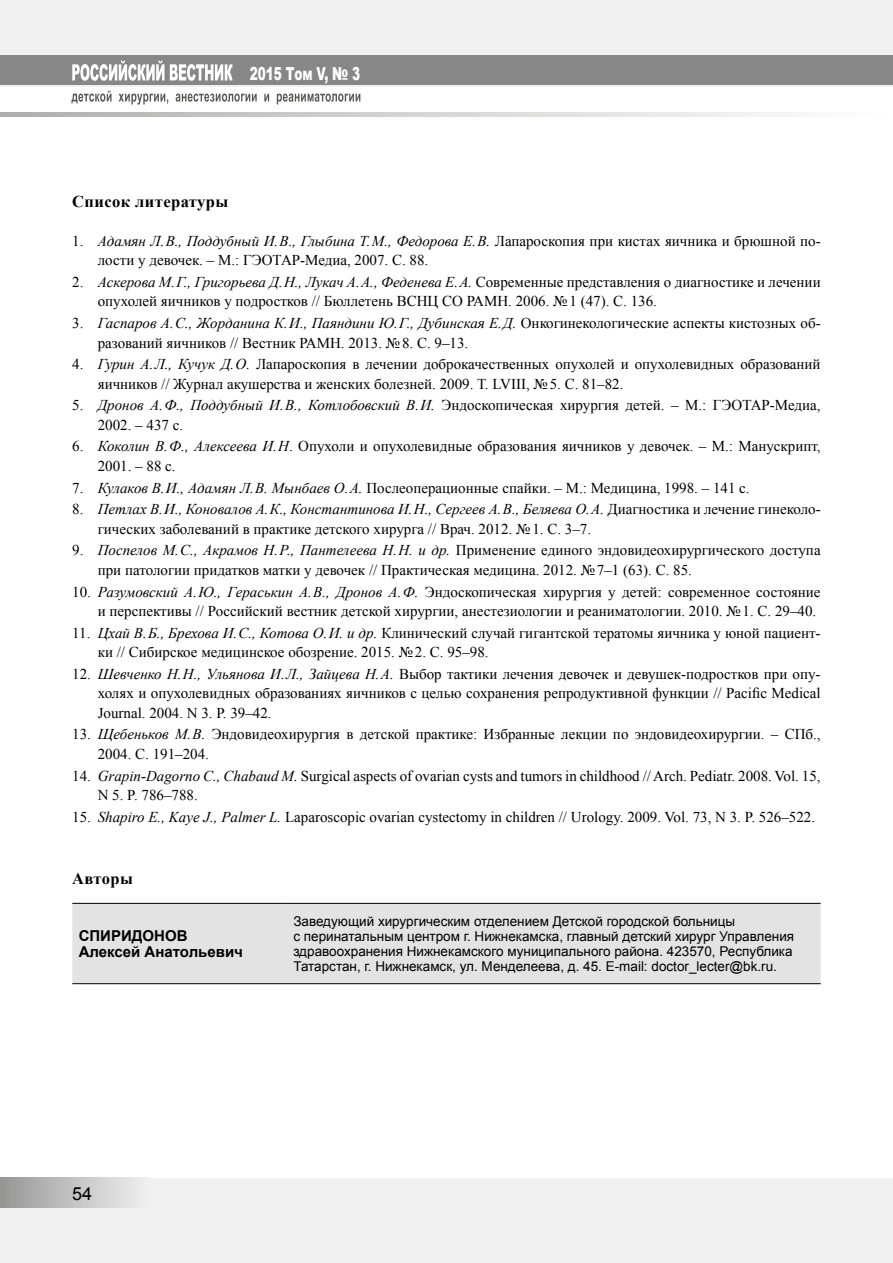
<style>
.page{position:relative;width:893px;height:1263px;background:#fff}
.page>*{position:absolute;margin:0;border:0;box-sizing:border-box;transform-origin:0 0}
.t1{font:900 18px "Arial";letter-spacing:-.005em;color:#fff;scale:.67 1}
.t2{font:18px "Arial";color:#000}
.t3{font:700 16.5px "Times New Roman";letter-spacing:.025em;color:#000}
.t4{font:15px/19.5px "Times New Roman";color:#000}
.t5{font:700 15px/16.5px "Arial";color:#000}
.t6{font:13.5px/15px "Arial";color:#000}
.s1{font-style:italic}
</style>
<div class="page">
<div style="left:0;top:0;width:893px;height:87px;background:#f0f0f0"></div>
<div style="left:0;top:1178px;width:893px;height:85px;background:#f0f0f0"></div>
<div style="left:0;top:55px;width:893px;height:30px;background:#878787"></div>
<div style="left:0;top:1178px;width:149px;height:30px;background:linear-gradient(to right,#979696,#f1f1f1)"></div>
<svg style="left:0;top:113px;width:775px;height:4px;background:#d1d1d1"></svg>
<svg style="left:71px;top:91px;width:289px;height:14px"></svg>
<svg style="left:72px;top:60px;width:161px;height:21px"></svg>
<div style="left:72px;top:904px;width:749px;height:79px;background:#e3e3e3"></div>
<hr style="left:72px;top:983px;width:215px;height:1px;background:#000">
<hr style="left:287px;top:983px;width:534px;height:1px;background:#000">
<hr style="left:72px;top:903px;width:215px;height:1px;background:#000">
<hr style="left:287px;top:903px;width:534px;height:1px;background:#000">
<p class="t1" style="left:250px;top:61px;width:166px">2015 Том V, № 3</p>
<p class="t3" style="left:72px;top:190px;width:158px">Список литературы</p>
<p class="t4" style="left:98px;top:231px;width:724px;text-indent:-26px">1. <span class="s1">Адамян Л. В., Поддубный И. В., Глыбина Т. М., Федорова Е. В.</span> Лапароскопия при кистах яичника и брюшной по&shy;лости у девочек. – М.: ГЭОТАР-Медиа, 2007. С. 88.</p>
<p class="t4" style="left:98px;top:272px;width:724px;text-indent:-26px">2. <span class="s1">Аскерова М. Г., Григорьева Д. Н., Лукач А. А., Феденева Е. А.</span> Современные представления о диагностике и лечении опухолей яичников у подростков // Бюллетень ВСНЦ СО РАМН. 2006. №1 (47). С. 136.</p>
<p class="t4" style="left:98px;top:313px;width:724px;text-indent:-26px">3. <span class="s1">Гаспаров А. С., Жорданина К. И., Паяндини Ю. Г., Дубинская Е. Д.</span> Онкогинекологические аспекты кистозных об&shy;разований яичников // Вестник РАМН. 2013. №8. С. 9–13.</p>
<p class="t4" style="left:98px;top:354px;width:724px;text-indent:-26px">4. <span class="s1">Гурин А. Л., Кучук Д. О.</span> Лапароскопия в лечении доброкачественных опухолей и опухолевидных образований яичников // Журнал акушерства и женских болезней. 2009. Т. LVIII, №5. С. 81–82.</p>
<p class="t4" style="left:98px;top:395px;width:724px;text-indent:-26px">5. <span class="s1">Дронов А. Ф., Поддубный И. В., Котлобовский В. И.</span> Эндоскопическая хирургия детей. – М.: ГЭОТАР-Медиа,<br>2002. – 437 с.</p>
<p class="t4" style="left:98px;top:436px;width:724px;text-indent:-26px">6. <span class="s1">Коколин В. Ф., Алексеева И. Н</span>. Опухоли и опухолевидные образования яичников у девочек. – М.: Манускрипт,<br>2001. – 88 с.</p>
<p class="t4" style="left:72px;top:478px;width:679px">7. <span class="s1">Кулаков В. И., Адамян Л. В. Мынбаев О. А.</span> Послеоперационные спайки. – М.: Медицина, 1998. – 141 с.</p>
<p class="t4" style="left:98px;top:499px;width:724px;text-indent:-26px">8. <span class="s1">Петлах В. И., Коновалов А. К., Константинова И. Н., Сергеев А. В., Беляева О. А.</span> Диагностика и лечение гинеколо&shy;гических заболеваний в практике детского хирурга // Врач. 2012. №1. С. 3–7.</p>
<p class="t4" style="left:98px;top:540px;width:724px;text-indent:-26px">9. <span class="s1">Поспелов М. С., Акрамов Н. Р., Пантелеева Н. Н. и др.</span> Применение единого эндовидеохирургического доступа при патологии придатков матки у девочек // Практическая медицина. 2012. №7–1 (63). С. 85.</p>
<p class="t4" style="left:72px;top:581px;width:750px;text-align:right">10. <span class="s1">Разумовский А. Ю., Гераськин А. В., Дронов А. Ф.</span> Эндоскопическая хирургия у детей: современное состояние и перспективы // Российский вестник детской хирургии, анестезиологии и реаниматологии. 2010. №1. С. 29–40.</p>
<p class="t4" style="left:98px;top:623px;width:724px;text-indent:-26px">11. <span class="s1">Цхай В. Б., Брехова И. С., Котова О. И. и др.</span> Клинический случай гигантской тератомы яичника у юной пациент&shy;ки // Сибирское медицинское обозрение. 2015. №2. С. 95–98.</p>
<p class="t4" style="left:98px;top:664px;width:724px;text-align:justify;text-indent:-26px">12. <span class="s1">Шевченко Н. Н., Ульянова И. Л., Зайцева Н. А.</span> Выбор тактики лечения девочек и девушек-подростков при опу&shy;холях и опухолевидных образованиях яичников с целью сохранения репродуктивной функции // Pacific Medical Journal. 2004. N 3. Р. 39–42.</p>
<p class="t4" style="left:98px;top:724px;width:724px;text-indent:-26px">13. <span class="s1">Щебеньков М. В.</span> Эндовидеохирургия в детской практике: Избранные лекции по эндовидеохирургии. – СПб.,<br>2004. С. 191–204.</p>
<p class="t4" style="left:98px;top:765px;width:724px;text-indent:-26px">14. <span class="s1">Grapin-Dagorno C., Chabaud M.</span> Surgical aspects of ovarian cysts and tumors in childhood // Arch. Pediatr. 2008. Vol. 15,<br>N 5. P. 786–788.</p>
<p class="t4" style="left:72px;top:807px;width:744px">15. <span class="s1">Shapiro E., Kaye J., Palmer L.</span> Laparoscopic ovarian cystectomy in children // Urology. 2009. Vol. 73, N 3. P. 526–522.</p>
<p class="t3" style="left:72px;top:867px;width:62px">Авторы</p>
<p class="t5" style="left:79px;top:928px;width:166px">СПИРИДОНОВ<br>Алексей Анатольевич</p>
<p class="t6" style="left:293px;top:914px;width:502px">Заведующий хирургическим отделением Детской городской больницы<br>с перинатальным центром г. Нижнекамска, главный детский хирург Управления здравоохранения Нижнекамского муниципального района. 423570, Республика Татарстан, г. Нижнекамск, ул. Менделеева, д. 45. E-mail: doctor_lecter@bk.ru.</p>
<p class="t2" style="left:72px;top:1181px;width:22px">54</p>
</div>
